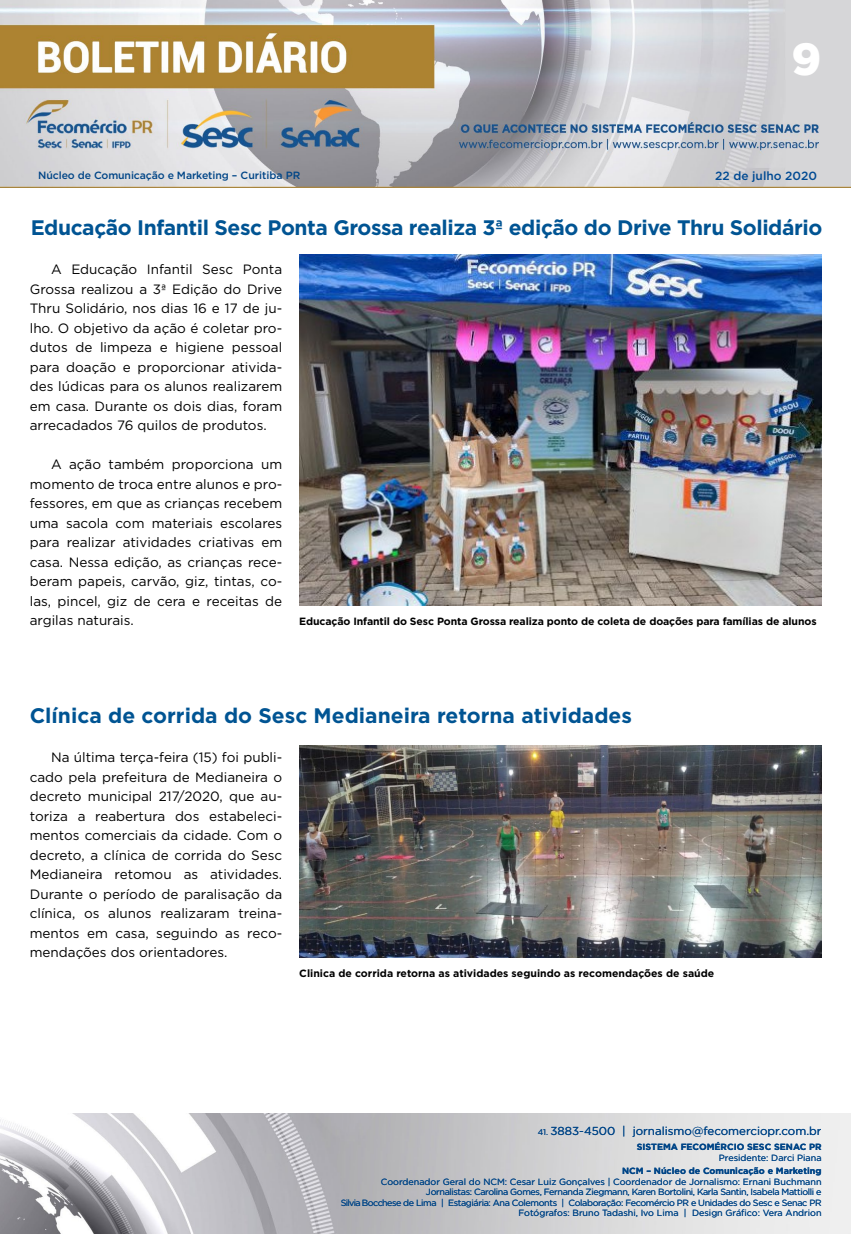
<style>
.page{position:relative;width:851px;height:1234px;background:#fff}
.page>*{position:absolute;margin:0;border:0;box-sizing:border-box;transform-origin:0 0}
.t1{font:900 45px "Gotham";color:#fff}
.t2{font:700 21px "Gotham";letter-spacing:-.02em;color:#005493}
.t3{font:700 21px "Gotham";color:#005493}
.t4{font:13.5px/19.5px "Gotham";color:#000;text-align:justify}
.t5{font:500 11.85px "Gotham";color:#004a93}
.t6{font:11.55px "Gotham";color:#004587}
.t7{font:700 10.5px "Gotham";letter-spacing:-.01em;color:#000}
.t8{font:500 10.5px "Gotham";letter-spacing:-.01em;color:#004587}
.t9{font:9px/10.5px "Gotham";letter-spacing:-.04em;color:#004587;text-align:right}
.t10{font:700 9px "Gotham";color:#004587}
.t11{font:9px "Gotham";color:#004587}
.s1{font-size:8.25px}
</style>
<div class="page">
<img style="left:0;top:0;width:850px;height:188px">
<img style="left:0;top:1113px;width:850px;height:120px">
<img style="left:299px;top:255px;width:522px;height:351px">
<img style="left:299px;top:745px;width:522px;height:212px">
<h1 class="t1" style="left:791px;top:28px;width:31px">9</h1>
<p class="t8" style="left:38px;top:168px;width:264px">Núcleo de Comunicação e Marketing – Curitiba PR</p>
<p class="t5" style="left:715px;top:167px;width:103px">22 de julho 2020</p>
<h2 class="t2" style="left:31px;top:214px;width:792px">Educação Infantil Sesc Ponta Grossa realiza 3ª edição do Drive Thru Solidário</h2>
<p class="t4" style="left:30px;top:259px;width:254px;text-indent:21px">A Educação Infantil Sesc Ponta Grossa realizou a 3ª Edição do Drive Thru Solidário, nos dias 16 e 17 de ju&shy;lho. O objetivo da ação é coletar pro&shy;dutos de limpeza e higiene pessoal para doação e proporcionar ativida&shy;des lúdicas para os alunos realizarem em casa. Durante os dois dias, foram arrecadados 76 quilos de produtos.</p>
<p class="t4" style="left:30px;top:454px;width:254px;text-indent:21px">A ação também proporciona um momento de troca entre alunos e pro&shy;fessores, em que as crianças recebem uma sacola com materiais escolares para realizar atividades criativas em casa. Nessa edição, as crianças rece&shy;beram papeis, carvão, giz, tintas, co&shy;las, pincel, giz de cera e receitas de argilas naturais.</p>
<p class="t7" style="left:299px;top:614px;width:519px">Educação Infantil do Sesc Ponta Grossa realiza ponto de coleta de doações para famílias de alunos</p>
<h2 class="t3" style="left:30px;top:701px;width:603px">Clínica de corrida do Sesc Medianeira retorna atividades</h2>
<p class="t4" style="left:30px;top:747px;width:254px;text-indent:21px">Na última terça-feira (15) foi publi&shy;cado pela prefeitura de Medianeira o decreto municipal 217/2020, que au&shy;toriza a reabertura dos estabeleci&shy;mentos comerciais da cidade. Com o decreto, a clínica de corrida do Sesc Medianeira retomou as atividades.<br>Durante o período de paralisação da clínica, os alunos realizaram treina&shy;mentos em casa, seguindo as reco&shy;mendações dos orientadores.</p>
<p class="t7" style="left:299px;top:965px;width:416px">Clinica de corrida retorna as atividades seguindo as recomendações de saúde</p>
<p class="t6" style="left:537px;top:1123px;width:285px"><span class="s1">41.</span> 3883-4500 | jornalismo@fecomerciopr.com.br</p>
<p class="t10" style="left:636px;top:1140px;width:186px">SISTEMA FECOMÉRCIO SESC SENAC PR</p>
<p class="t11" style="left:718px;top:1151px;width:104px">Presidente: Darci Piana</p>
<p class="t10" style="left:622px;top:1164px;width:201px">NCM – Núcleo de Comunicação e Marketing</p>
<p class="t9" style="left:341px;top:1175px;width:482px">Coordenador Geral do NCM: Cesar Luiz Gonçalves | Coordenador de Jornalismo: Ernani Buchmann Jornalistas: Carolina Gomes, Fernanda Ziegmann, Karen Bortolini, Karla Santin, Isabela Mattiolli e<br>Silvia Bocchese de Lima | Estagiária: Ana Colemonts | Colaboração: Fecomércio PR e Unidades do Sesc e Senac PR Fotógrafos: Bruno Tadashi, Ivo Lima | Design Gráfico: Vera Andrion</p>
</div>
